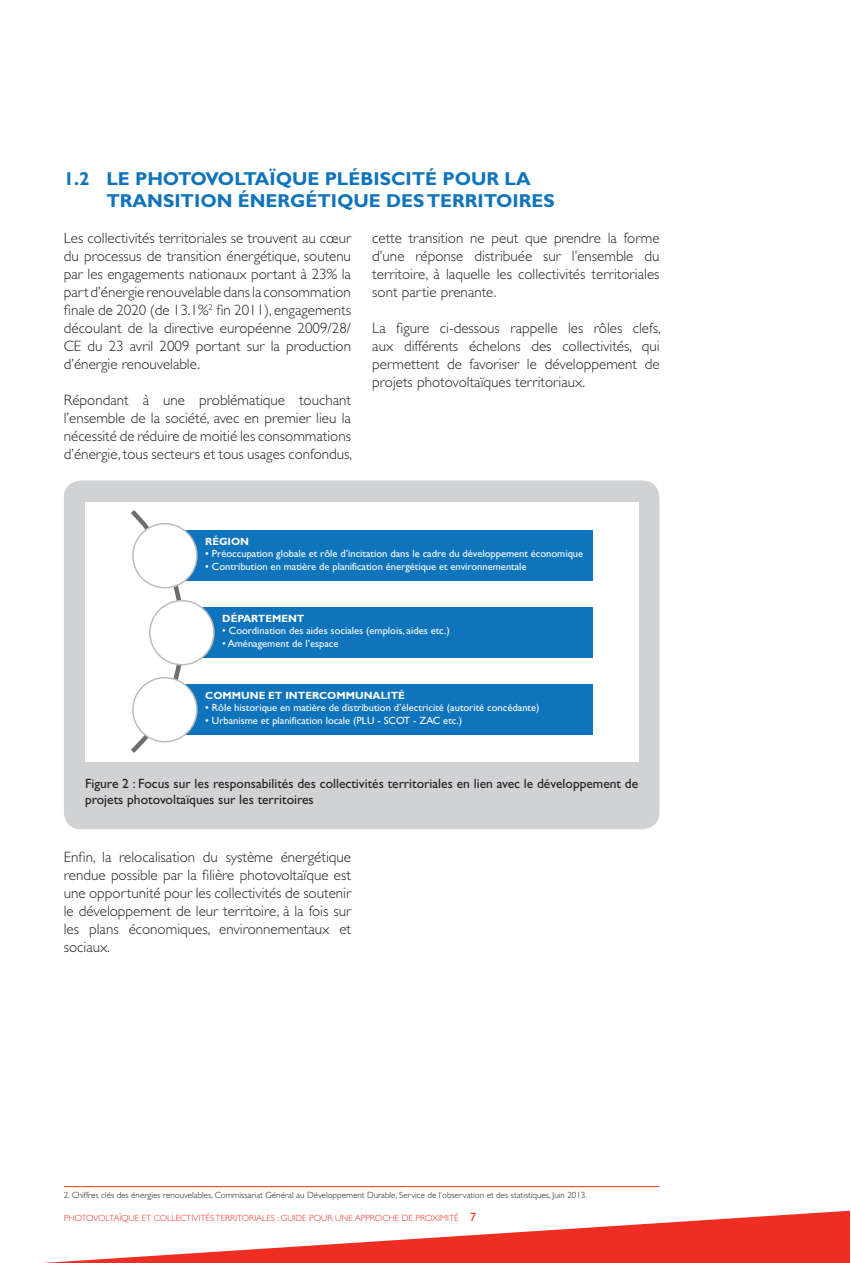
<style>
.page{position:relative;width:851px;height:1263px;background:#fff}
.page>*{position:absolute;margin:0;border:0;box-sizing:border-box;transform-origin:0 0}
.t1{font:700 18.75px/22.5px "Gill Sans";color:#1074bc}
.t2{font:300 15px/18px "Gill Sans";color:#231f20;text-align:justify}
.t3{font:13.5px/16.2px "Gill Sans";color:#231f20}
.t4{font:10.5px "Gill Sans";color:#fff}
.t5{font:700 10.5px "Gill Sans";color:#fff}
.t6{font:300 9px "Gill Sans";color:#231f20}
.t7{font:300 9px "Gill Sans";color:#ee2e22}
.s1{font-weight:400;font-size:12px}
</style>
<div class="page">
<svg style="left:43px;top:1210px;width:806px;height:53px"></svg>
<div style="left:64px;top:480px;width:595px;height:349px;background:#d1d2d4;border-radius:17px"></div>
<div style="left:85px;top:502px;width:553px;height:259px;background:#fff"></div>
<svg style="left:131px;top:510px;width:55px;height:243px"></svg>
<div style="left:179px;top:531px;width:413px;height:50px;background:#1074bc"></div>
<div style="left:133px;top:524px;width:64px;height:64px;background:#fff;border-radius:50%"></div>
<div style="left:132px;top:523px;width:65px;height:65px;border:2px solid #bcbdc0;border-radius:50%"></div>
<div style="left:196px;top:608px;width:396px;height:50px;background:#1074bc"></div>
<div style="left:150px;top:601px;width:64px;height:64px;background:#fff;border-radius:50%"></div>
<div style="left:149px;top:600px;width:66px;height:65px;border:2px solid #bcbdc0;border-radius:50%"></div>
<div style="left:179px;top:685px;width:413px;height:50px;background:#1074bc"></div>
<div style="left:133px;top:678px;width:64px;height:64px;background:#fff;border-radius:50%"></div>
<div style="left:132px;top:677px;width:65px;height:65px;border:2px solid #bcbdc0;border-radius:50%"></div>
<hr style="left:64px;top:1186px;width:595px;height:1px;background:#ee2e22">
<p class="t1" style="left:106px;top:167px;width:450px;text-indent:-43px">1.2 LE PHOTOVOLTAÏQUE PLÉBISCITÉ POUR LA<br>TRANSITION ÉNERGÉTIQUE DES TERRITOIRES</p>
<p class="t2" style="left:64px;top:229px;width:289px">Les collectivités territoriales se trouvent au cœur du processus de transition énergétique, soutenu par les engagements nationaux portant à 23% la part d’énergie renouvelable dans la consommation finale de 2020 (de 13.1%<sup>2</sup> fin 2011), engagements découlant de la directive européenne 2009/28/ CE du 23 avril 2009 portant sur la production d’énergie renouvelable.</p>
<p class="t2" style="left:64px;top:391px;width:290px">Répondant à une problématique touchant l’ensemble de la société, avec en premier lieu la nécessité de réduire de moitié les consommations d’énergie, tous secteurs et tous usages confondus,</p>
<p class="t2" style="left:372px;top:229px;width:289px">cette transition ne peut que prendre la forme d’une réponse distribuée sur l’ensemble du territoire, à laquelle les collectivités territoriales sont partie prenante.</p>
<p class="t2" style="left:372px;top:319px;width:290px">La figure ci-dessous rappelle les rôles clefs, aux différents échelons des collectivités, qui permettent de favoriser le développement de projets photovoltaïques territoriaux.</p>
<p class="t5" style="left:205px;top:535px;width:45px">RÉGION</p>
<p class="t4" style="left:205px;top:548px;width:379px">• Préoccupation globale et rôle d’incitation dans le cadre du développement économique</p>
<p class="t4" style="left:205px;top:560px;width:323px">• Contribution en matière de planification énergétique et environnementale</p>
<p class="t5" style="left:222px;top:612px;width:84px">DÉPARTEMENT</p>
<p class="t4" style="left:222px;top:625px;width:229px">• Coordination des aides sociales (emplois, aides etc.)</p>
<p class="t4" style="left:222px;top:637px;width:118px">• Aménagement de l’espace</p>
<p class="t5" style="left:205px;top:689px;width:201px">COMMUNE ET INTERCOMMUNALITÉ</p>
<p class="t4" style="left:205px;top:702px;width:336px">• Rôle historique en matière de distribution d’électricité (autorité concédante)</p>
<p class="t4" style="left:205px;top:714px;width:258px">• Urbanisme et planification locale (PLU - SCOT - ZAC etc.)</p>
<p class="t3" style="left:85px;top:775px;width:554px">Figure 2 : Focus sur les responsabilités des collectivités territoriales en lien avec le développement de projets photovoltaïques sur les territoires</p>
<p class="t2" style="left:64px;top:848px;width:289px">Enfin, la relocalisation du système énergétique rendue possible par la filière photovoltaïque est une opportunité pour les collectivités de soutenir le développement de leur territoire, à la fois sur les plans économiques, environnementaux et sociaux.</p>
<p class="t6" style="left:64px;top:1189px;width:524px">2. Chiffres clés des énergies renouvelables, Commissariat Général au Développement Durable, Service de l’observation et des statistiques, Juin 2013.</p>
<p class="t7" style="left:64px;top:1213px;width:414px">PHOTOVOLTAÏQUE ET COLLECTIVITÉS TERRITORIALES : GUIDE POUR UNE APPROCHE DE PROXIMITÉ <span class="s1">7</span></p>
</div>
